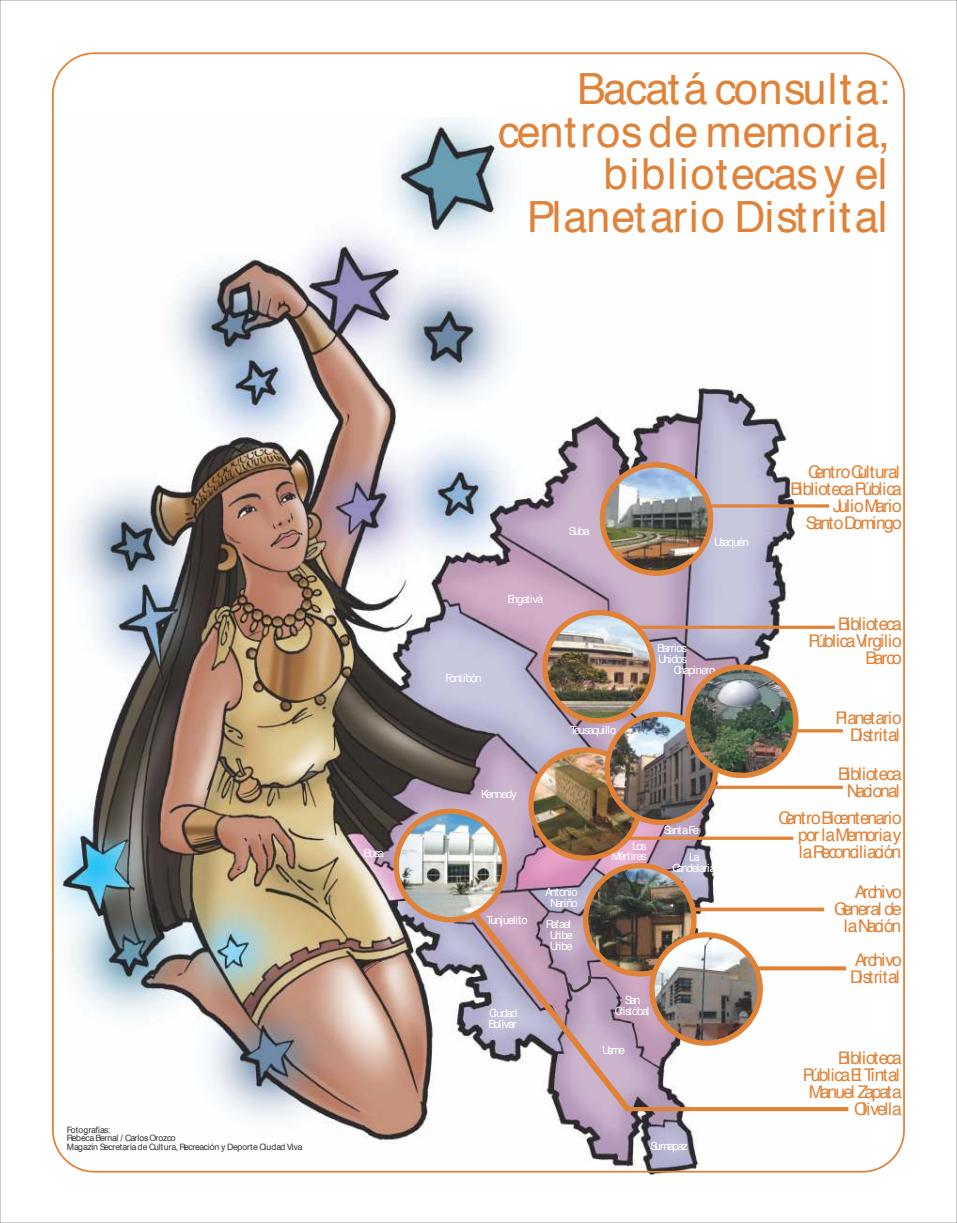
<style>
.page{position:relative;width:957px;height:1223px;background:#fff}
.page>*{position:absolute;margin:0;border:0;box-sizing:border-box;transform-origin:0 0}
.t1{font:43px/42.6px "Helvetica";letter-spacing:.025em;color:#e08238;text-align:right}
.t2{font:17.5px/16.9px "Helvetica";letter-spacing:-.11em;color:#e08238;text-align:right}
.t3{font:17.5px/16.9px "Helvetica";letter-spacing:-.04em;color:#e08238;text-align:right}
.t4{font:17.5px/16.9px "Helvetica";letter-spacing:-.07em;color:#e08238}
.t5{font:11.25px/10.9px "Helvetica";letter-spacing:-.11em;color:#fff;text-align:center}
.t6{font:11.25px "Helvetica";letter-spacing:-.135em;color:#fff}
.t7{font:11.25px/10.9px "Helvetica";letter-spacing:-.13em;color:#fff;text-align:center}
.t8{font:8.75px/8.4px "Helvetica";letter-spacing:-.045em;color:#383336}
</style>
<div class="page">
<img style="left:53px;top:118px;width:816px;height:1057px">
<svg style="left:617px;top:828px;width:176px;height:20px"></svg>
<svg style="left:707px;top:777px;width:136px;height:20px"></svg>
<img style="left:531px;top:750px;width:108px;height:108px;border-radius:50%">
<div style="left:528px;top:747px;width:114px;height:113px;border:5px solid #e08238;border-radius:50%"></div>
<img style="left:607px;top:714px;width:108px;height:108px;border-radius:50%">
<div style="left:604px;top:711px;width:114px;height:114px;border:5px solid #e08238;border-radius:50%"></div>
<svg style="left:795px;top:721px;width:48px;height:19px"></svg>
<svg style="left:623px;top:617px;width:212px;height:20px"></svg>
<img style="left:687px;top:667px;width:109px;height:108px;border-radius:50%">
<div style="left:685px;top:664px;width:113px;height:114px;border:5px solid #e08238;border-radius:50%"></div>
<img style="left:545px;top:612px;width:108px;height:109px;border-radius:50%">
<div style="left:542px;top:610px;width:114px;height:113px;border:5px solid #e08238;border-radius:50%"></div>
<svg style="left:705px;top:496px;width:124px;height:19px"></svg>
<img style="left:602px;top:465px;width:108px;height:108px;border-radius:50%">
<div style="left:599px;top:462px;width:114px;height:114px;border:5px solid #e08238;border-radius:50%"></div>
<img style="left:426px;top:856px;width:422px;height:255px">
<img style="left:396px;top:811px;width:108px;height:108px;border-radius:50%">
<div style="left:393px;top:808px;width:114px;height:114px;border:5px solid #e08238;border-radius:50%"></div>
<h1 class="t1" style="left:498px;top:71px;width:394px">Bacatá consulta: centros de memoria, bibliotecas y el<br>Planetario Distrital</h1>
<p class="t5" style="left:364px;top:848px;width:22px">Bosa</p>
<p class="t8" style="left:67px;top:1126px;width:237px">Fotografías:<br>Rebeca Bernal / Carlos Orozco<br>Magazín Secretaría de Cultura, Recreación y Deporte Ciudad Viva</p>
<p class="t5" style="left:507px;top:594px;width:37px">Engativá</p>
<p class="t5" style="left:569px;top:526px;width:22px">Suba</p>
<p class="t5" style="left:445px;top:673px;width:38px">Fontibón</p>
<p class="t5" style="left:570px;top:726px;width:48px">Teusaquillo</p>
<p class="t6" style="left:714px;top:537px;width:37px">Usaquén</p>
<p class="t5" style="left:657px;top:643px;width:31px;text-align:left">Barrios<br>Unidos</p>
<p class="t5" style="left:674px;top:665px;width:43px">Chapinero</p>
<p class="t5" style="left:481px;top:789px;width:37px">Kennedy</p>
<p class="t5" style="left:486px;top:915px;width:43px">Tunjuelito</p>
<p class="t5" style="left:545px;top:887px;width:34px">Antonio<br>Nariño</p>
<p class="t5" style="left:546px;top:919px;width:28px">Rafael<br>Uribe<br>Uribe</p>
<p class="t5" style="left:488px;top:1008px;width:31px;text-align:left">Ciudad<br>Bolívar</p>
<p class="t5" style="left:611px;top:841px;width:37px;text-align:right">Los<br>Mártires</p>
<p class="t5" style="left:664px;top:825px;width:37px">Sant a Fe</p>
<p class="t5" style="left:672px;top:853px;width:45px">La<br>Candelaria</p>
<p class="t7" style="left:615px;top:996px;width:36px">San<br>Cristóbal</p>
<p class="t5" style="left:602px;top:1045px;width:25px">Usme</p>
<p class="t6" style="left:650px;top:1141px;width:39px">Sumapaz</p>
<p class="t2" style="left:790px;top:465px;width:113px">Centro Cultural<br>Biblioteca Pública<br>Julio Mario<br>Santo Domingo</p>
<p class="t2" style="left:808px;top:616px;width:95px">Biblioteca<br>Pública Virgilio<br>Barco</p>
<p class="t3" style="left:835px;top:711px;width:68px">Planetario<br>Distrital</p>
<p class="t2" style="left:838px;top:767px;width:65px;text-align:center">Biblioteca<br>Nacional</p>
<p class="t2" style="left:798px;top:810px;width:105px;text-align:justify;text-indent:-20px">Centro Bicentenario por la Memoria y la Reconciliación</p>
<p class="t2" style="left:834px;top:885px;width:69px">Archivo<br>General de la Nación</p>
<p class="t4" style="left:850px;top:953px;width:53px">Archivo<br>Distrital</p>
<p class="t2" style="left:803px;top:1050px;width:100px">Biblioteca<br>Pública El Tintal<br>Manuel Zapat a<br>Olivella</p>
</div>
